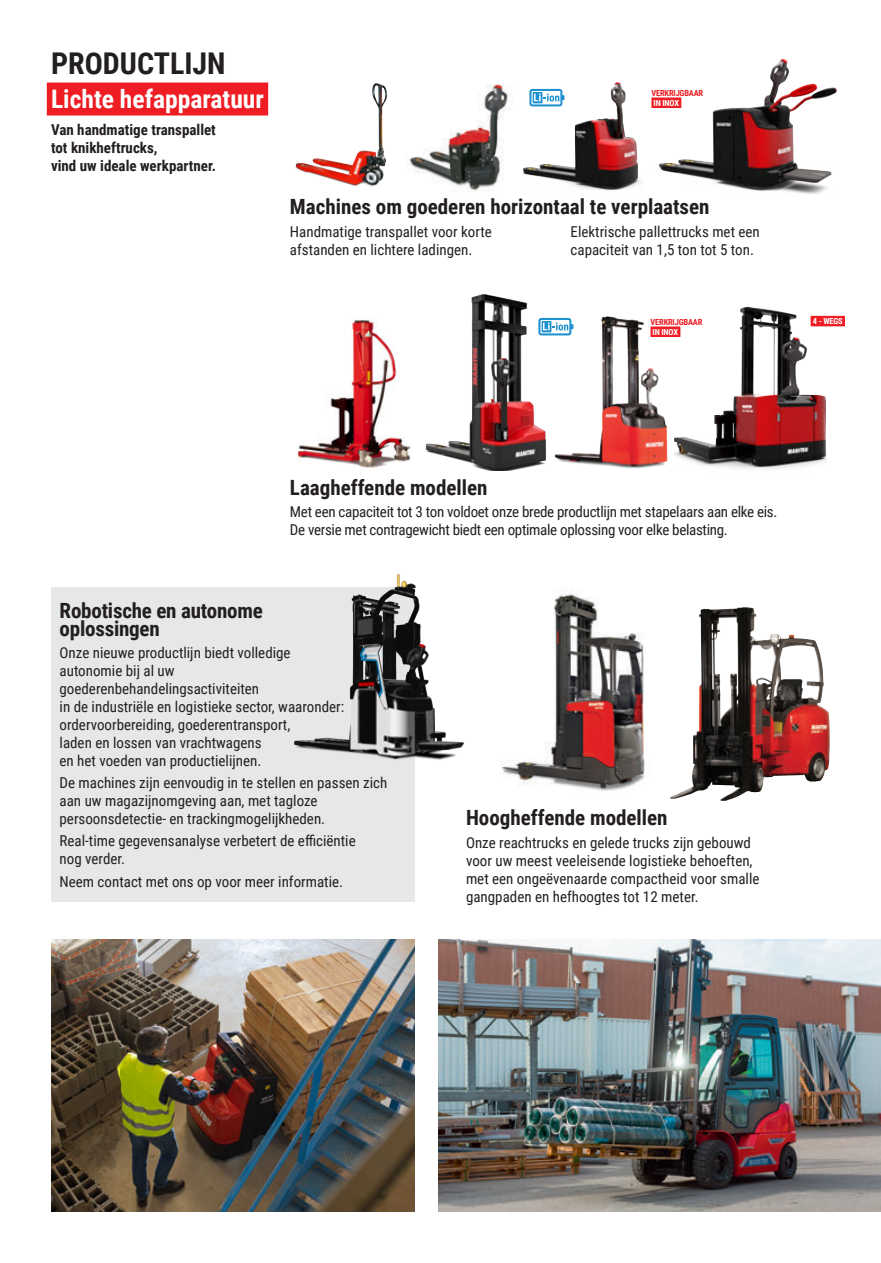
<style>
.page{position:relative;width:881px;height:1263px;background:#fff}
.page>*{position:absolute;margin:0;border:0;box-sizing:border-box;transform-origin:0 0}
.t1{font:700 30px "Roboto Condensed";color:#231f20}
.t2{font:700 25.5px "Roboto Condensed";color:#fff}
.t3{font:700 21px/18px "Roboto Condensed";color:#231f20}
.t4{font:15px/18px "Roboto Condensed";color:#231f20}
.t5{font:15px/18px "Roboto Condensed";letter-spacing:-.02em;color:#231f20}
.t6{font:700 15px/18px "Roboto Condensed";color:#231f20}
.t7{font:700 8.4px "Roboto Condensed";letter-spacing:-.02em;color:#ee1d23}
.t8{font:700 8.4px "Roboto Condensed";letter-spacing:-.02em;color:#fff}
</style>
<div class="page">
<img style="left:522px;top:82px;width:119px;height:109px">
<img style="left:295px;top:83px;width:93px;height:103px">
<img style="left:659px;top:59px;width:178px;height:135px">
<img style="left:409px;top:84px;width:101px;height:108px">
<svg style="left:529px;top:89px;width:35px;height:17px"></svg>
<img style="left:297px;top:318px;width:114px;height:150px">
<img style="left:674px;top:306px;width:152px;height:163px">
<img style="left:425px;top:294px;width:121px;height:176px">
<img style="left:546px;top:316px;width:122px;height:153px">
<svg style="left:538px;top:318px;width:35px;height:17px"></svg>
<img style="left:670px;top:607px;width:159px;height:194px">
<img style="left:500px;top:588px;width:145px;height:203px">
<img style="left:51px;top:940px;width:364px;height:272px">
<img style="left:438px;top:940px;width:442px;height:272px">
<div style="left:51px;top:587px;width:364px;height:314px;background:#e6e7e9"></div>
<div style="left:47px;top:83px;width:221px;height:33px;background:#ee1d23"></div>
<div style="left:651px;top:97px;width:30px;height:11px;background:#ee1d23"></div>
<div style="left:650px;top:326px;width:30px;height:11px;background:#ee1d23"></div>
<div style="left:810px;top:316px;width:34px;height:10px;background:#ee1d23"></div>
<img style="left:294px;top:574px;width:170px;height:186px">
<h1 class="t1" style="left:51px;top:42px;width:176px">PRODUCTLIJN</h1>
<h2 class="t2" style="left:51px;top:81px;width:214px">Lichte hefapparatuur</h2>
<p class="t6" style="left:51px;top:120px;width:166px">Van handmatige transpallet tot knikheftrucks,<br>vind uw ideale werkpartner.</p>
<p class="t7" style="left:651px;top:87px;width:53px">VERKRIJGBAAR</p>
<p class="t8" style="left:653px;top:97px;width:27px">IN INOX</p>
<h3 class="t3" style="left:290px;top:197px;width:421px">Machines om goederen horizontaal te verplaatsen</h3>
<p class="t4" style="left:290px;top:222px;width:203px">Handmatige transpallet voor korte afstanden en lichtere ladingen.</p>
<p class="t4" style="left:570px;top:222px;width:191px">Elektrische pallettrucks met een capaciteit van 1,5 ton tot 5 ton.</p>
<p class="t7" style="left:650px;top:316px;width:53px">VERKRIJGBAAR</p>
<p class="t8" style="left:652px;top:326px;width:27px">IN INOX</p>
<p class="t8" style="left:812px;top:315px;width:31px">4 - WEGS</p>
<h3 class="t3" style="left:290px;top:477px;width:199px">Laagheffende modellen</h3>
<p class="t5" style="left:290px;top:502px;width:489px">Met een capaciteit tot 3 ton voldoet onze brede productlijn met stapelaars aan elke eis.<br>De versie met contragewicht biedt een optimale oplossing voor elke belasting.</p>
<h3 class="t3" style="left:60px;top:600px;width:205px">Robotische en autonome oplossingen</h3>
<p class="t4" style="left:60px;top:643px;width:286px">Onze nieuwe productlijn biedt volledige autonomie bij al uw goederenbehandelingsactiviteiten<br>in de industriële en logistieke sector, waaronder: ordervoorbereiding, goederentransport,<br>laden en lossen van vrachtwagens<br>en het voeden van productielijnen.</p>
<p class="t4" style="left:60px;top:773px;width:329px">De machines zijn eenvoudig in te stellen en passen zich aan uw magazijnomgeving aan, met tagloze persoonsdetectie- en trackingmogelijkheden.</p>
<p class="t4" style="left:60px;top:831px;width:297px">Real-time gegevensanalyse verbetert de efficiëntie nog verder.</p>
<p class="t4" style="left:60px;top:872px;width:285px">Neem contact met ons op voor meer informatie.</p>
<h3 class="t3" style="left:466px;top:808px;width:203px">Hoogheffende modellen</h3>
<p class="t4" style="left:466px;top:833px;width:295px">Onze reachtrucks en gelede trucks zijn gebouwd voor uw meest veeleisende logistieke behoeften, met een ongeëvenaarde compactheid voor smalle gangpaden en hefhoogtes tot 12 meter.</p>
</div>
